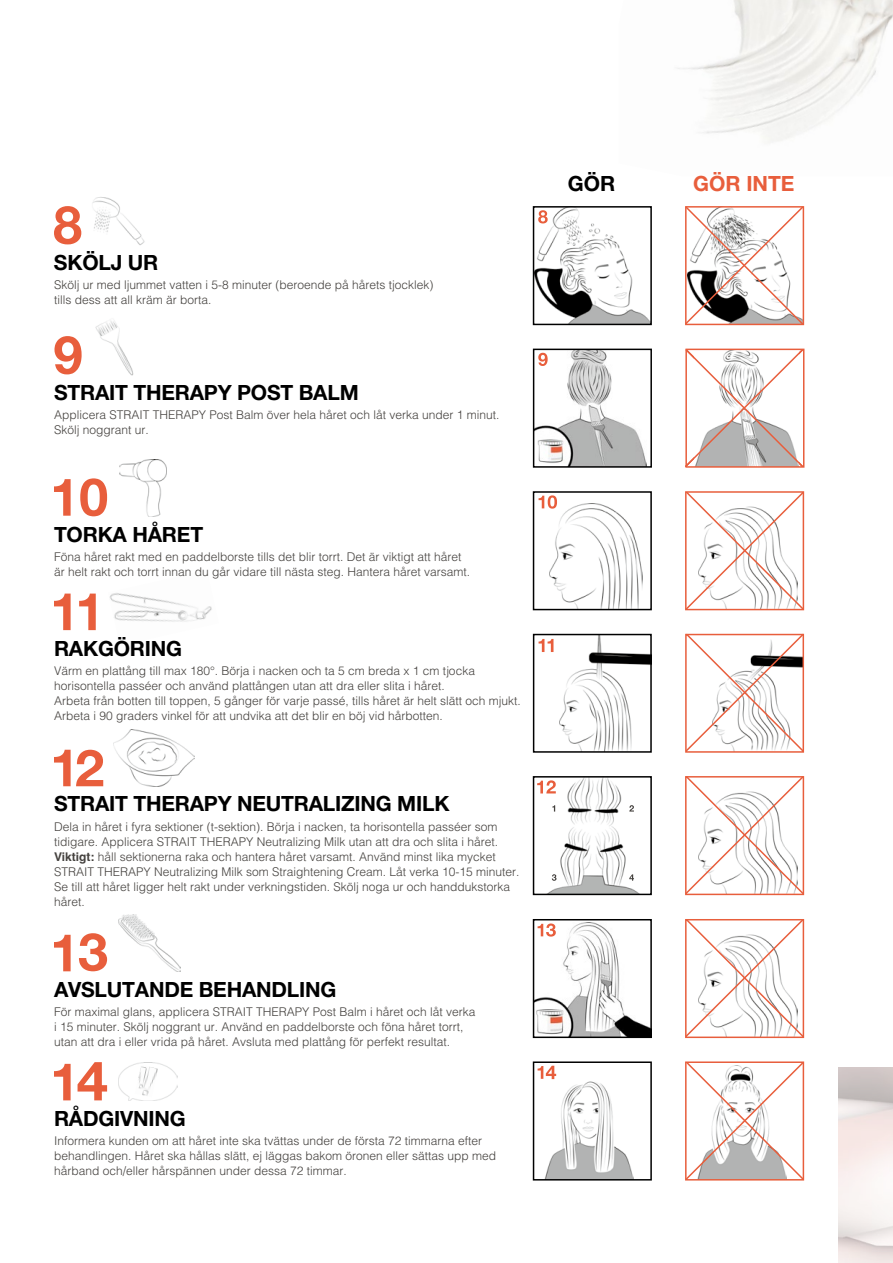
<style>
.page{position:relative;width:893px;height:1263px;background:#fff}
.page>*{position:absolute;margin:0;border:0;box-sizing:border-box;transform-origin:0 0}
.t1{font:700 21px "Helvetica Neue LTW1 G";letter-spacing:-.01em;color:#000}
.t2{font:700 21px "Helvetica Neue LTW1 G";color:#e85e3c}
.t3{font:300 12px/15px "Helvetica";color:#44413e}
.s1{font-weight:700}
</style>
<div class="page">
<img style="left:92px;top:197px;width:53px;height:48px">
<img style="left:677px;top:0;width:216px;height:143px">
<svg style="left:78px;top:1062px;width:29px;height:38px"></svg>
<svg style="left:79px;top:933px;width:28px;height:38px"></svg>
<svg style="left:54px;top:206px;width:27px;height:38px"></svg>
<svg style="left:54px;top:336px;width:28px;height:38px"></svg>
<svg style="left:54px;top:478px;width:53px;height:38px"></svg>
<svg style="left:54px;top:750px;width:49px;height:36px"></svg>
<svg style="left:54px;top:594px;width:17px;height:36px"></svg>
<svg style="left:79px;top:594px;width:17px;height:36px"></svg>
<svg style="left:54px;top:935px;width:17px;height:36px"></svg>
<svg style="left:54px;top:1064px;width:17px;height:36px"></svg>
<img style="left:119px;top:459px;width:47px;height:57px">
<img style="left:109px;top:593px;width:103px;height:29px">
<img style="left:113px;top:730px;width:82px;height:56px">
<img style="left:118px;top:915px;width:62px;height:56px">
<img style="left:95px;top:321px;width:39px;height:55px">
<img style="left:118px;top:1062px;width:60px;height:38px">
<img style="left:560px;top:637px;width:89px;height:113px">
<div style="left:533px;top:634px;width:119px;height:119px;border:2px solid #000"></div>
<img style="left:536px;top:352px;width:111px;height:113px">
<div style="left:533px;top:349px;width:119px;height:119px;border:2px solid #000"></div>
<img style="left:542px;top:779px;width:96px;height:113px">
<div style="left:533px;top:776px;width:119px;height:119px;border:2px solid #000"></div>
<img style="left:536px;top:209px;width:113px;height:113px">
<div style="left:533px;top:206px;width:119px;height:119px;border:2px solid #000"></div>
<img style="left:536px;top:923px;width:113px;height:112px">
<div style="left:533px;top:919px;width:119px;height:119px;border:2px solid #000"></div>
<img style="left:549px;top:503px;width:93px;height:104px">
<div style="left:533px;top:491px;width:119px;height:119px;border:2px solid #000"></div>
<img style="left:545px;top:1081px;width:89px;height:96px">
<div style="left:533px;top:1061px;width:119px;height:119px;border:2px solid #000"></div>
<svg style="left:538px;top:923px;width:18px;height:13px"></svg>
<svg style="left:537px;top:780px;width:19px;height:13px"></svg>
<svg style="left:685px;top:491px;width:120px;height:120px"></svg>
<svg style="left:685px;top:776px;width:120px;height:119px"></svg>
<svg style="left:685px;top:919px;width:120px;height:119px"></svg>
<svg style="left:685px;top:1061px;width:120px;height:120px"></svg>
<svg style="left:685px;top:633px;width:120px;height:120px"></svg>
<svg style="left:685px;top:206px;width:119px;height:120px"></svg>
<svg style="left:685px;top:348px;width:119px;height:120px"></svg>
<svg style="left:538px;top:353px;width:10px;height:13px"></svg>
<svg style="left:538px;top:210px;width:10px;height:13px"></svg>
<svg style="left:539px;top:495px;width:18px;height:14px"></svg>
<svg style="left:538px;top:1066px;width:18px;height:13px"></svg>
<svg style="left:539px;top:639px;width:14px;height:13px"></svg>
<svg style="left:552px;top:805px;width:3px;height:6px"></svg>
<svg style="left:552px;top:874px;width:4px;height:7px"></svg>
<svg style="left:629px;top:805px;width:5px;height:6px"></svg>
<svg style="left:629px;top:874px;width:5px;height:7px"></svg>
<h1 class="t1" style="left:54px;top:250px;width:106px">SKÖLJ UR</h1>
<p class="t3" style="left:54px;top:277px;width:381px">Skölj ur med ljummet vatten i 5-8 minuter (beroende på hårets tjocklek) tills dess att all kräm är borta.</p>
<h1 class="t1" style="left:54px;top:380px;width:306px">STRAIT THERAPY POST BALM</h1>
<p class="t3" style="left:54px;top:407px;width:447px">Applicera STRAIT THERAPY Post Balm över hela håret och låt verka under 1 minut.<br>Skölj noggrant ur.</p>
<h1 class="t1" style="left:54px;top:521px;width:151px">TORKA HÅRET</h1>
<p class="t3" style="left:54px;top:549px;width:418px">Föna håret rakt med en paddelborste tills det blir torrt. Det är viktigt att håret är helt rakt och torrt innan du går vidare till nästa steg. Hantera håret varsamt.</p>
<h1 class="t1" style="left:54px;top:635px;width:130px">RAKGÖRING</h1>
<p class="t3" style="left:54px;top:662px;width:468px">Värm en plattång till max 180°. Börja i nacken och ta 5 cm breda x 1 cm tjocka horisontella passéer och använd plattången utan att dra eller slita i håret.<br>Arbeta från botten till toppen, 5 gånger för varje passé, tills håret är helt slätt och mjukt.<br>Arbeta i 90 graders vinkel för att undvika att det blir en böj vid hårbotten.</p>
<h1 class="t1" style="left:54px;top:791px;width:397px">STRAIT THERAPY NEUTRALIZING MILK</h1>
<p class="t3" style="left:54px;top:818px;width:467px">Dela in håret i fyra sektioner (t-sektion). Börja i nacken, ta horisontella passéer som tidigare. Applicera STRAIT THERAPY Neutralizing Milk utan att dra och slita i håret.<br><span class="s1">Viktigt:</span> håll sektionerna raka och hantera håret varsamt. Använd minst lika mycket STRAIT THERAPY Neutralizing Milk som Straightening Cream. Låt verka 10-15 minuter.<br>Se till att håret ligger helt rakt under verkningstiden. Skölj noga ur och handdukstorka håret.</p>
<h1 class="t1" style="left:54px;top:976px;width:284px">AVSLUTANDE BEHANDLING</h1>
<p class="t3" style="left:54px;top:1003px;width:423px">För maximal glans, applicera STRAIT THERAPY Post Balm i håret och låt verka i 15 minuter. Skölj noggrant ur. Använd en paddelborste och föna håret torrt, utan att dra i eller vrida på håret. Avsluta med plattång för perfekt resultat.</p>
<h1 class="t1" style="left:54px;top:1105px;width:133px">RÅDGIVNING</h1>
<p class="t3" style="left:54px;top:1133px;width:444px">Informera kunden om att håret inte ska tvättas under de första 72 timmarna efter behandlingen. Håret ska hållas slätt, ej läggas bakom öronen eller sättas upp med hårband och/eller hårspännen under dessa 72 timmar.</p>
<h1 class="t1" style="left:568px;top:171px;width:49px">GÖR</h1>
<h1 class="t2" style="left:693px;top:171px;width:103px">GÖR INTE</h1>
</div>
